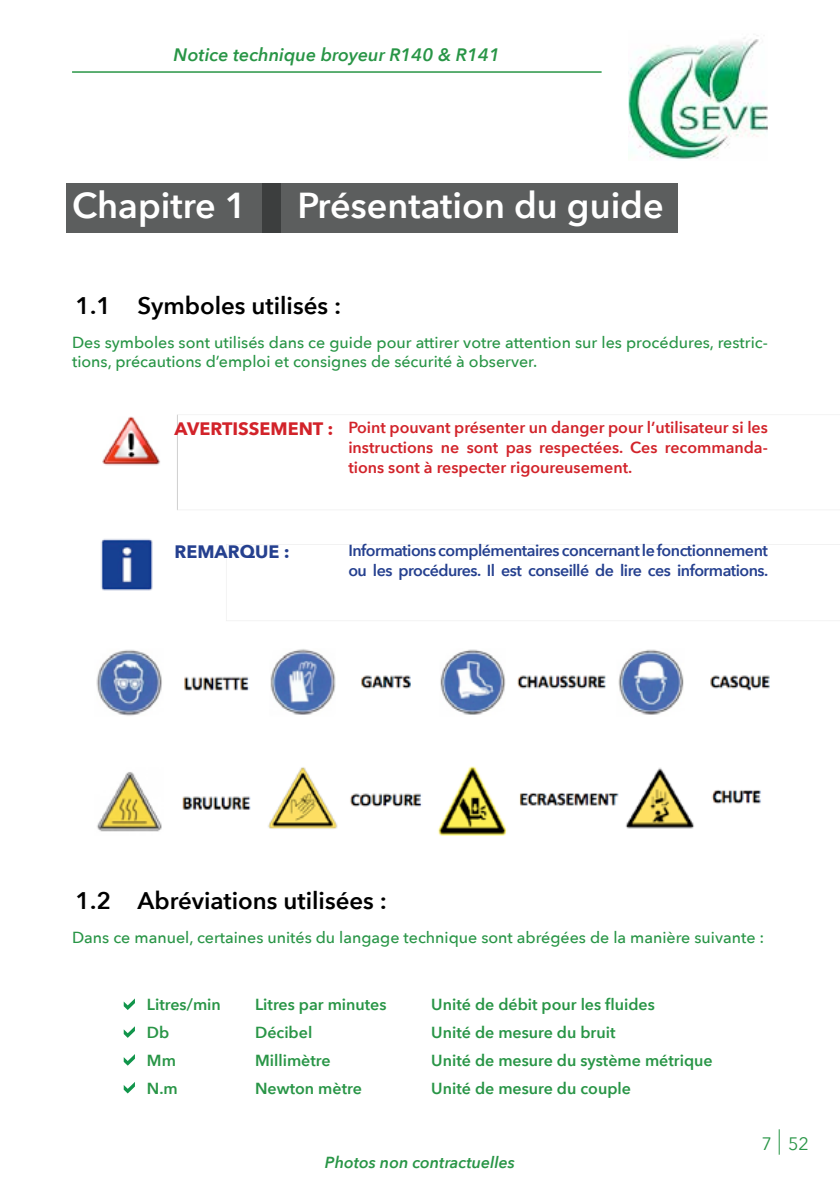
<style>
.page{position:relative;width:840px;height:1191px;background:#fff}
.page>*{position:absolute;margin:0;border:0;box-sizing:border-box;transform-origin:0 0}
.t1{font:600 36px "Avenir Next";color:#fff}
.t2{font:600 24px "Avenir Next";color:#000}
.t3{font:italic 600 18px "Avenir Next";color:#289546}
.t4{font:700 18px "Avenir Next";color:#25408f}
.t5{font:18px "Avenir Next";color:#289546}
.t6{font:500 16px/19.2px "Avenir Next";color:#289546}
.t7{font:600 16px "Avenir Next";color:#289546}
.t8{font:600 16px/20px "Avenir Next";color:#d2232a;text-align:justify}
.t9{font:600 16px/20px "Avenir Next";letter-spacing:-.03em;color:#25408f}
.t10{font:italic 600 16px "Avenir Next";color:#289546}
.s1{font-weight:700;font-size:18px}
</style>
<div class="page">
<img style="left:628px;top:35px;width:139px;height:125px">
<hr style="left:72px;top:71px;width:529px;height:2px;background:#289546">
<svg style="left:778px;top:1129px;width:1px;height:25px"></svg>
<div style="left:66px;top:183px;width:611px;height:49px;background:#5c5e5e"></div>
<div style="left:262px;top:183px;width:18px;height:49px;background:#3c3e3e"></div>
<img style="left:96px;top:414px;width:743px;height:422px">
<svg style="left:124px;top:998px;width:11px;height:12px"></svg>
<svg style="left:124px;top:1026px;width:11px;height:11px"></svg>
<svg style="left:124px;top:1054px;width:11px;height:11px"></svg>
<svg style="left:124px;top:1082px;width:11px;height:11px"></svg>
<p class="t3" style="left:173px;top:39px;width:328px">Notice technique broyeur R140 &amp; R141</p>
<h1 class="t1" style="left:72px;top:175px;width:176px">Chapitre 1</h1>
<h1 class="t1" style="left:297px;top:175px;width:368px">Présentation du guide</h1>
<h2 class="t2" style="left:75px;top:285px;width:267px">1.1 Symboles utilisés :</h2>
<p class="t6" style="left:72px;top:332px;width:697px">Des symboles sont utilisés dans ce guide pour attirer votre attention sur les procédures, restric&shy;tions, précautions d’emploi et consignes de sécurité à observer.</p>
<p class="t8" style="left:348px;top:417px;width:421px;text-indent:-174px"><span class="s1">AVERTISSEMENT :</span> Point pouvant présenter un danger pour l’utilisateur si les instructions ne sont pas respectées. Ces recommanda&shy;tions sont à respecter rigoureusement.</p>
<p class="t4" style="left:174px;top:536px;width:117px">REMARQUE :</p>
<p class="t9" style="left:348px;top:540px;width:421px">Informations complémentaires concernant le fonctionnement ou les procédures. Il est conseillé de lire ces informations.</p>
<h2 class="t2" style="left:75px;top:879px;width:313px">1.2 Abréviations utilisées :</h2>
<p class="t6" style="left:72px;top:927px;width:693px">Dans ce manuel, certaines unités du langage technique sont abrégées de la manière suivante :</p>
<p class="t7" style="left:147px;top:991px;width:75px">Litres/min</p>
<p class="t7" style="left:255px;top:991px;width:133px">Litres par minutes</p>
<p class="t7" style="left:431px;top:991px;width:225px">Unité de débit pour les fluides</p>
<p class="t7" style="left:147px;top:1019px;width:24px">Db</p>
<p class="t7" style="left:255px;top:1019px;width:59px">Décibel</p>
<p class="t7" style="left:431px;top:1019px;width:186px">Unité de mesure du bruit</p>
<p class="t7" style="left:147px;top:1047px;width:30px">Mm</p>
<p class="t7" style="left:255px;top:1047px;width:77px">Millimètre</p>
<p class="t7" style="left:431px;top:1047px;width:283px">Unité de mesure du système métrique</p>
<p class="t7" style="left:147px;top:1075px;width:32px">N.m</p>
<p class="t7" style="left:255px;top:1075px;width:108px">Newton mètre</p>
<p class="t7" style="left:431px;top:1075px;width:201px">Unité de mesure du couple</p>
<p class="t10" style="left:325px;top:1148px;width:191px">Photos non contractuelles</p>
<p class="t5" style="left:761px;top:1128px;width:12px">7</p>
<p class="t5" style="left:787px;top:1128px;width:22px">52</p>
</div>
